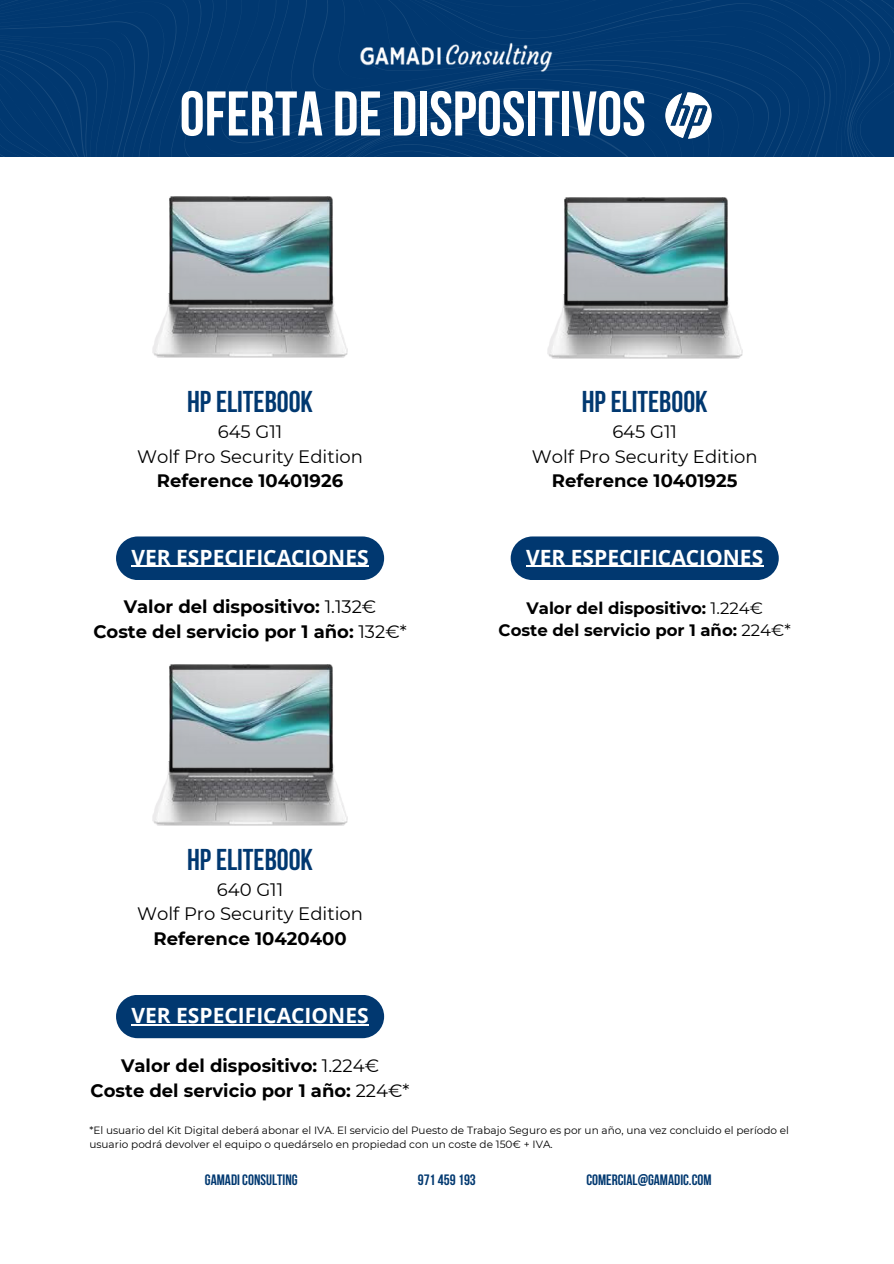
<style>
.page{position:relative;width:894px;height:1264px;background:#fff}
.page>*{position:absolute;margin:0;border:0;box-sizing:border-box;transform-origin:0 0}
.t1{font:700 63px "Bebas Neue";color:#fff}
.t2{font:700 30px "Bebas Neue";color:#013870}
.t3{font:700 21px "Open Sans";color:#fff}
.t4{font:18px/24.8px "Montserrat";color:#000;text-align:center}
.t5{font:700 18px/24.8px "Montserrat";color:#000;text-align:center}
.t6{font:700 16.5px/22.5px "Montserrat";color:#000;text-align:center}
.t7{font:700 15px "Bebas Neue";color:#013870}
.t8{font:10.5px/14px "Montserrat";color:#000}
.s1{font-weight:700}
.s2{font-weight:400}
</style>
<div class="page">
<svg style="left:0;top:0;width:893px;height:198px;fill:#013870"></svg>
<img style="left:359px;top:41px;width:193px;height:32px">
<img style="left:656px;top:84px;width:57px;height:64px">
<img style="left:153px;top:197px;width:194px;height:161px">
<img style="left:547px;top:198px;width:195px;height:161px">
<div style="left:116px;top:536px;width:268px;height:44px;background:#013870;border-radius:22px"></div>
<hr style="left:131px;top:565px;width:237px;height:2px;background:#fff">
<div style="left:510px;top:536px;width:268px;height:44px;background:#013870;border-radius:22px"></div>
<hr style="left:526px;top:565px;width:237px;height:2px;background:#fff">
<img style="left:153px;top:664px;width:194px;height:161px">
<div style="left:116px;top:994px;width:268px;height:44px;background:#013870;border-radius:22px"></div>
<hr style="left:131px;top:1024px;width:237px;height:1px;background:#fff">
<h2 class="t1" style="left:180px;top:88px;width:467px">OFERTA DE DISPOSITIVOS</h2>
<p class="t2" style="left:187px;top:390px;width:127px">HPELITEBOOK</p>
<p class="t4" style="left:137px;top:419px;width:227px">645 G11<br>Wolf Pro Security Edition<br><span class="s1">Reference 10401926</span></p>
<h4 class="t2" style="left:581px;top:390px;width:127px">HPELITEBOOK</h4>
<h4 class="t4" style="left:531px;top:419px;width:227px">645 G11<br>Wolf Pro Security Edition<br><span class="s1">Reference 10401925</span></h4>
<h4 class="t3" style="left:131px;top:542px;width:238px">VER ESPECIFICACIONES</h4>
<h3 class="t3" style="left:526px;top:542px;width:238px">VER ESPECIFICACIONES</h3>
<h2 class="t5" style="left:93px;top:594px;width:315px">Valor del dispositivo: <span class="s2">1.132€<br></span>Coste del servicio por 1 año: <span class="s2">132€*</span></h2>
<h1 class="t2" style="left:187px;top:847px;width:127px">HPELITEBOOK</h1>
<p class="t4" style="left:137px;top:876px;width:227px">640 G11<br>Wolf Pro Security Edition<br><span class="s1">Reference 10420400</span></p>
<h4 class="t3" style="left:131px;top:1000px;width:238px">VER ESPECIFICACIONES</h4>
<h3 class="t6" style="left:498px;top:596px;width:293px">Valor del dispositivo: <span class="s2">1.224€<br></span>Coste del servicio por 1 año: <span class="s2">224€*</span></h3>
<h4 class="t5" style="left:91px;top:1053px;width:320px">Valor del dispositivo: <span class="s2">1.224€<br></span>Coste del servicio por 1 año: <span class="s2">224€*</span></h4>
<p class="t8" style="left:89px;top:1123px;width:701px">*El usuario del Kit Digital deberá abonar el IVA. El servicio del Puesto de Trabajo Seguro es por un año, una vez concluido el período el usuario podrá devolver el equipo o quedárselo en propiedad con un coste de 150€ + IVA.</p>
<p class="t7" style="left:205px;top:1173px;width:94px">GAMADI CONSULTING</p>
<p class="t7" style="left:417px;top:1173px;width:60px">971459193</p>
<h2 class="t7" style="left:586px;top:1173px;width:127px">COMERCIAL@GAMADIC.COM</h2>
</div>
